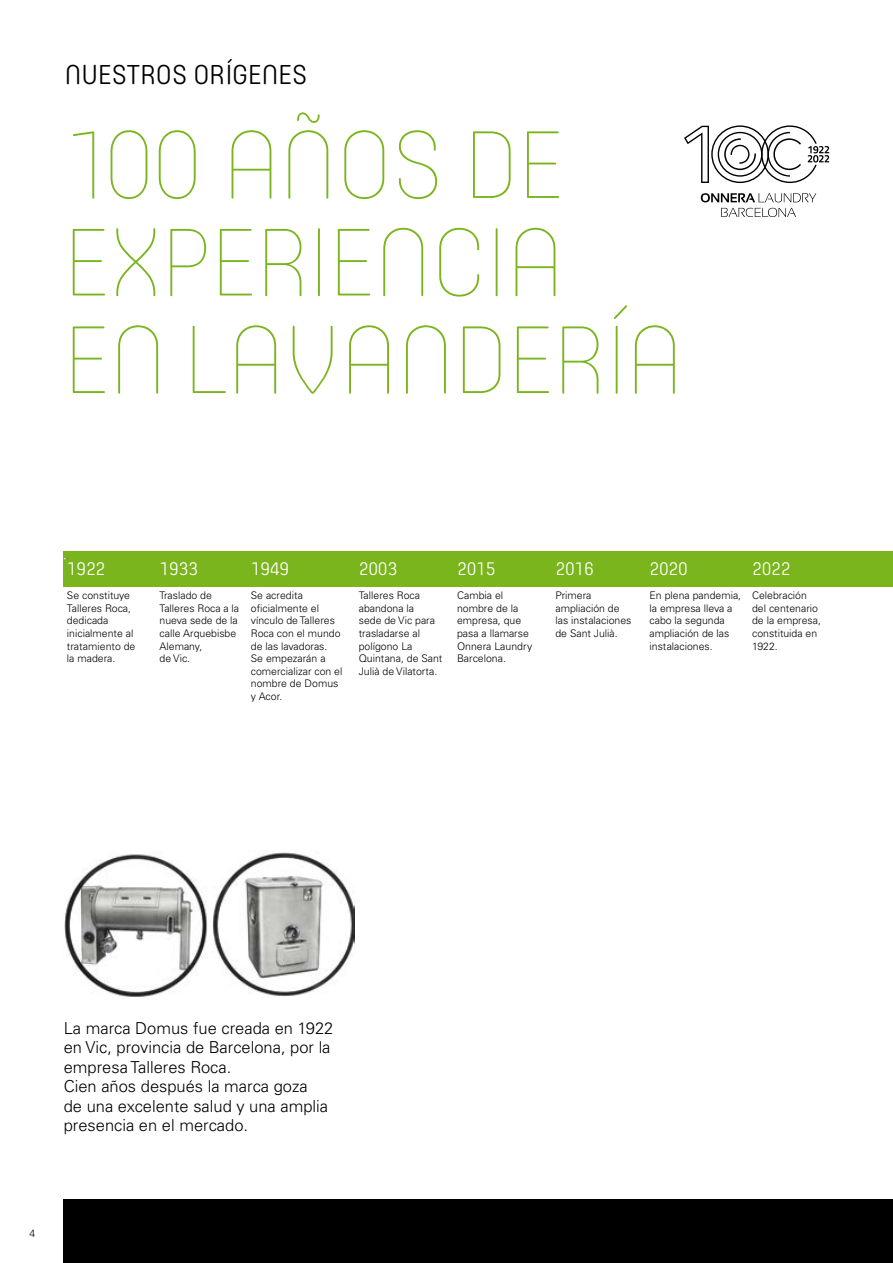
<style>
.page{position:relative;width:893px;height:1263px;background:#fff}
.page>*{position:absolute;margin:0;border:0;box-sizing:border-box;transform-origin:0 0}
.t1{font:100 94.5px/97.5px "Core Mellow";letter-spacing:-.01em;color:#7ab51d}
.t2{font:300 27px "Core Mellow";color:#000}
.t3{font:300 18px "Core Mellow";letter-spacing:-.01em;color:#fff}
.t4{font:300 16.5px/19.5px "Univers LT Std";color:#000}
.t5{font:300 10.5px/12.6px "Univers LT Std";color:#000}
</style>
<div class="page">
<div style="left:64px;top:552px;width:829px;height:35px;background:#7ab51d"></div>
<div style="left:64px;top:1199px;width:829px;height:64px;background:#000"></div>
<svg style="left:684px;top:125px;width:145px;height:58px"></svg>
<svg style="left:701px;top:193px;width:115px;height:9px"></svg>
<svg style="left:721px;top:208px;width:75px;height:9px"></svg>
<img style="left:64px;top:852px;width:290px;height:145px">
<h2 class="t2" style="left:65px;top:54px;width:244px">NUESTROS ORÍGENES</h2>
<h1 class="t1" style="left:64px;top:112px;width:621px">100 AÑOS DE<br>EXPERIENCIA<br>EN LAVANDERÍA</h1>
<h3 class="t3" style="left:67px;top:554px;width:40px">1922</h3>
<p class="t5" style="left:67px;top:589px;width:70px">Se constituye<br>Talleres Roca, dedicada inicialmente al tratamiento de la madera.</p>
<h3 class="t3" style="left:160px;top:554px;width:40px">1933</h3>
<p class="t5" style="left:160px;top:589px;width:81px">Traslado de<br>Talleres Roca a la nueva sede de la calle Arquebisbe<br>Alemany,<br>de Vic.</p>
<h3 class="t3" style="left:251px;top:554px;width:40px">1949</h3>
<p class="t5" style="left:251px;top:589px;width:93px">Se acredita oficialmente el vínculo de Talleres<br>Roca con el mundo de las lavadoras.<br>Se empezarán a comercializar con el nombre de Domus y Acor.</p>
<h3 class="t3" style="left:359px;top:554px;width:40px">2003</h3>
<p class="t5" style="left:359px;top:589px;width:85px">Talleres Roca abandona la<br>sede de Vic para trasladarse al polígono La<br>Quintana, de Sant<br>Julià de Vilatorta.</p>
<h3 class="t3" style="left:457px;top:554px;width:40px">2015</h3>
<p class="t5" style="left:457px;top:589px;width:77px">Cambia el nombre de la empresa, que pasa a llamarse<br>Onnera Laundry<br>Barcelona.</p>
<h3 class="t3" style="left:555px;top:554px;width:40px">2016</h3>
<p class="t5" style="left:555px;top:589px;width:78px">Primera ampliación de las instalaciones de Sant Julià.</p>
<h3 class="t3" style="left:649px;top:554px;width:40px">2020</h3>
<p class="t5" style="left:649px;top:589px;width:93px">En plena pandemia, la empresa lleva a cabo la segunda ampliación de las instalaciones.</p>
<h3 class="t3" style="left:752px;top:554px;width:40px">2022</h3>
<p class="t5" style="left:752px;top:589px;width:70px">Celebración del centenario de la empresa, constituida en<br>1922.</p>
<h3 class="t4" style="left:64px;top:1018px;width:271px">La marca Domus fue creada en 1922 en Vic, provincia de Barcelona, por la empresa Talleres Roca.<br>Cien años después la marca goza<br>de una excelente salud y una amplia presencia en el mercado.</h3>
<p class="t5" style="left:30px;top:1227px;width:7px">4</p>
</div>
